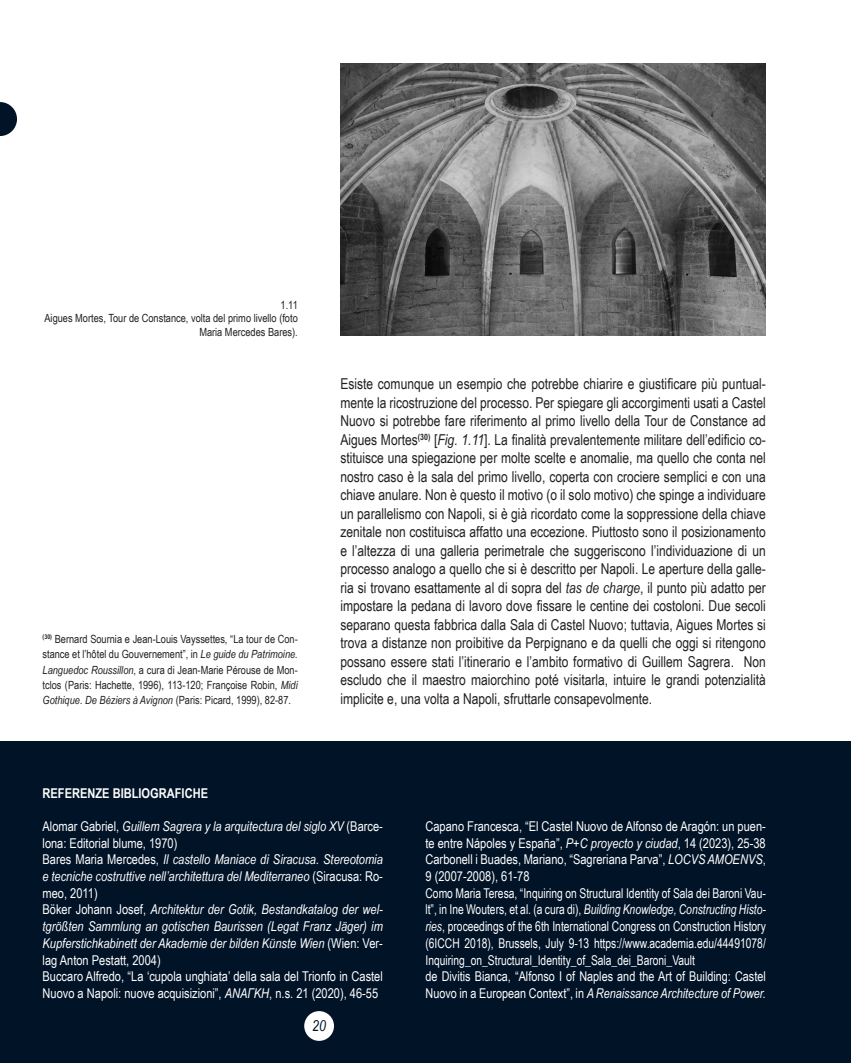
<style>
.page{position:relative;width:851px;height:1063px;background:#fff}
.page>*{position:absolute;margin:0;border:0;box-sizing:border-box;transform-origin:0 0}
.t1{font:15px/18.5px "Arial Narrow";color:#231f20;text-align:justify}
.t2{font:italic 15px "Arial Narrow";color:#001327}
.t3{font:13.5px/16.6px "Arial Narrow";color:#fff}
.t4{font:italic 13.5px/16.6px "Arial Narrow";color:#fff;text-align:justify}
.t5{font:13.5px/16.6px "Arial Narrow";color:#fff;text-align:justify;scale:.93 1}
.t6{font:700 13.5px "Arial Narrow";color:#fff}
.t7{font:11.25px/15.1px "Arial Narrow";color:#231f20;text-align:justify}
.s1{font-style:italic}
.s2{font-style:normal}
</style>
<div class="page">
<div style="left:0;top:742px;width:850px;height:321px;background:#001327"></div>
<img style="left:340px;top:64px;width:425px;height:272px">
<div style="left:304px;top:1011px;width:30px;height:30px;background:#fff;border-radius:50%"></div>
<svg style="left:0;top:102px;width:17px;height:34px"></svg>
<p class="t7" style="left:280px;top:297px;width:19px">1.11</p>
<p class="t7" style="left:44px;top:311px;width:255px;line-height:13.5px;text-align:right">Aigues Mortes, Tour de Constance, volta del primo livello (foto<br>Maria Mercedes Bares).</p>
<p class="t7" style="left:43px;top:631px;width:257px"><sup>(30)</sup> Bernard Sournia e Jean-Louis Vayssettes, “La tour de Con&shy;stance et l’hôtel du Gouvernement”, in <span class="s1">Le guide du Patrimoine.<br>Languedoc Roussillon</span>, a cura di Jean-Marie Pérouse de Mon&shy;tclos (Paris: Hachette, 1996), 113-120; Françoise Robin, <span class="s1">Midi Gothique. De Béziers à Avignon</span> (Paris: Picard, 1999), 82-87.</p>
<p class="t1" style="left:340px;top:374px;width:427px">Esiste comunque un esempio che potrebbe chiarire e giustificare più puntual&shy;mente la ricostruzione del processo. Per spiegare gli accorgimenti usati a Castel Nuovo si potrebbe fare riferimento al primo livello della Tour de Constance ad Aigues Mortes<sup>(30)</sup> [<span class="s1">Fig. 1.11</span>]. La finalità prevalentemente militare dell’edificio co&shy;stituisce una spiegazione per molte scelte e anomalie, ma quello che conta nel nostro caso è la sala del primo livello, coperta con crociere semplici e con una chiave anulare. Non è questo il motivo (o il solo motivo) che spinge a individuare un parallelismo con Napoli, si è già ricordato come la soppressione della chiave zenitale non costituisca affatto una eccezione. Piuttosto sono il posizionamento e l’altezza di una galleria perimetrale che suggeriscono l’individuazione di un processo analogo a quello che si è descritto per Napoli. Le aperture della galle&shy;ria si trovano esattamente al di sopra del <span class="s1">tas de charge</span>, il punto più adatto per impostare la pedana di lavoro dove fissare le centine dei costoloni. Due secoli separano questa fabbrica dalla Sala di Castel Nuovo; tuttavia, Aigues Mortes si trova a distanze non proibitive da Perpignano e da quelli che oggi si ritengono possano essere stati l’itinerario e l’ambito formativo di Guillem Sagrera. Non escludo che il maestro maiorchino poté visitarla, intuire le grandi potenzialità implicite e, una volta a Napoli, sfruttarle consapevolmente.</p>
<p class="t6" style="left:43px;top:783px;width:167px">REFERENZE BIBLIOGRAFICHE</p>
<p class="t3" style="left:43px;top:817px;width:342px">Alomar Gabriel, <span class="s1">Guillem Sagrera y la arquitectura del siglo XV</span> (Barce&shy;lona: Editorial blume, 1970)</p>
<p class="t4" style="left:43px;top:851px;width:342px"><span class="s2">Bares Maria Mercedes,</span> Il castello Maniace di Siracusa. Stereotomia e tecniche costruttive nell’architettura del Mediterraneo <span class="s2">(Siracusa: Ro&shy;meo, 2011)</span></p>
<p class="t4" style="left:43px;top:901px;width:342px"><span class="s2">Böker Johann Josef,</span> Architektur der Gotik, Bestandkatalog der wel&shy;tgrößten Sammlung an gotischen Baurissen (Legat Franz Jäger) im Kupferstichkabinett der Akademie der bilden Künste Wien <span class="s2">(Wien: Ver&shy;lag Anton Pestatt, 2004)</span></p>
<p class="t3" style="left:43px;top:968px;width:342px">Buccaro Alfredo, “La ‘cupola unghiata’ della sala del Trionfo in Castel<br>Nuovo a Napoli: nuove acquisizioni”, <span class="s1">ANAΓKH</span>, n.s. 21 (2020), 46-55</p>
<p class="t2" style="left:312px;top:1016px;width:15px">20</p>
<p class="t3" style="left:425px;top:817px;width:342px">Capano Francesca, “El Castel Nuovo de Alfonso de Aragón: un puen&shy;te entre Nápoles y España”, <span class="s1">P+C proyecto y ciudad</span>, 14 (2023), 25-38</p>
<p class="t3" style="left:425px;top:851px;width:342px">Carbonell i Buades, Mariano, “Sagreriana Parva”, <span class="s1">LOCVS AMOENVS</span>,<br>9 (2007-2008), 61-78</p>
<p class="t5" style="left:425px;top:884px;width:367px">Como Maria Teresa, “Inquiring on Structural Identity of Sala dei Baroni Vau&shy;lt”, in Ine Wouters, et al. (a cura di), <span class="s1">Building Knowledge, Constructing Histo&shy;ries</span>, proceedings of the 6th International Congress on Construction History (6ICCH 2018), Brussels, July 9-13 https://www.academia.edu/44491078/ Inquiring_on_Structural_Identity_of_Sala_dei_Baroni_Vault</p>
<p class="t3" style="left:425px;top:968px;width:342px">de Divitis Bianca, “Alfonso I of Naples and the Art of Building: Castel<br>Nuovo in a European Context”, in <span class="s1">A Renaissance Architecture of Power.</span></p>
</div>
